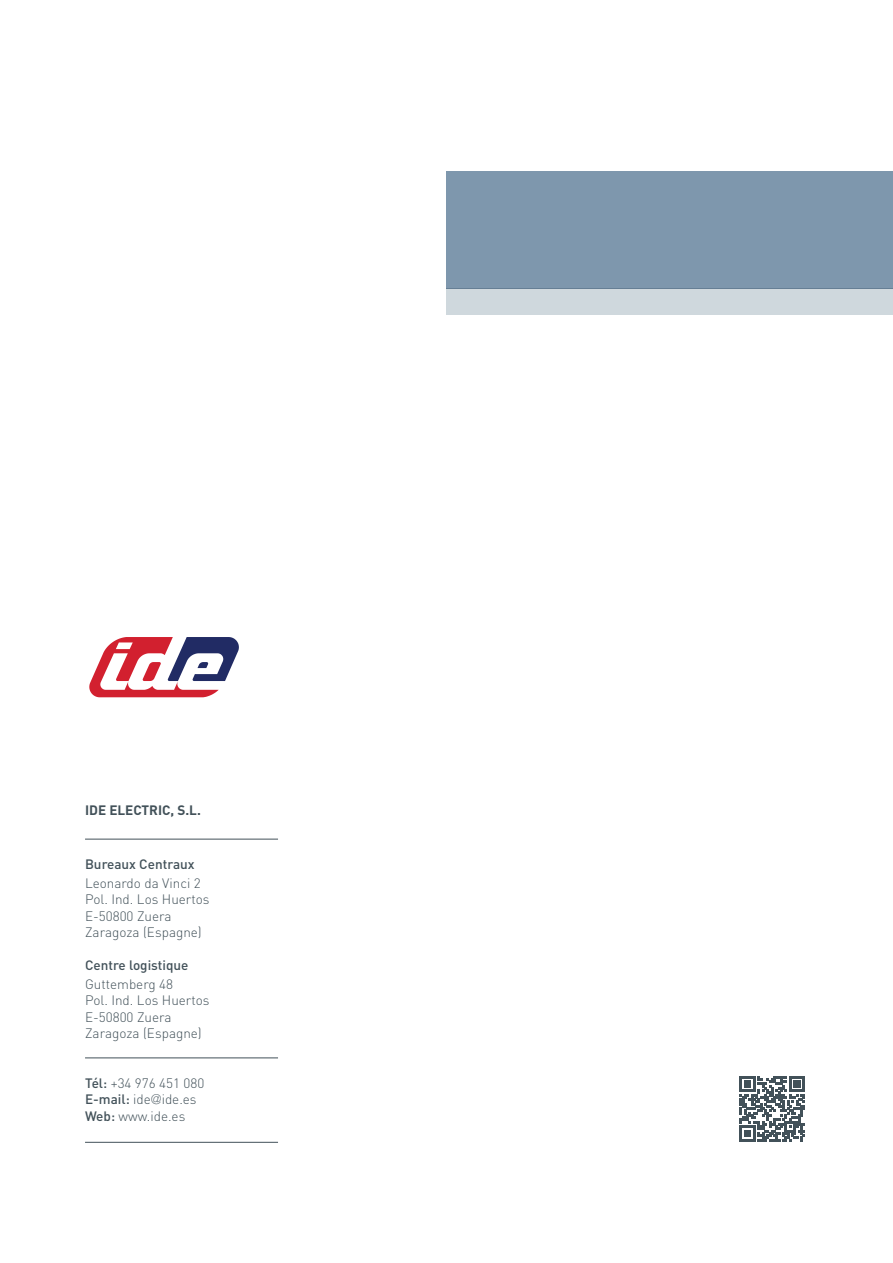
<style>
.page{position:relative;width:893px;height:1263px;background:#fff}
.page>*{position:absolute;margin:0;border:0;box-sizing:border-box;transform-origin:0 0}
.t1{font:300 13.5px/16.5px "DIN Pro";color:#425159}
.t2{font:500 13.5px "DIN Pro";color:#425159}
.t3{font:700 13.5px "DIN Pro";color:#425159}
.s1{font-weight:500}
.s2{font-family:"Helvetica Neue LT Pro";font-weight:100}
</style>
<div class="page">
<svg style="left:89px;top:637px;width:150px;height:60px"></svg>
<hr style="left:85px;top:839px;width:193px;height:1px;background:#425159">
<hr style="left:85px;top:1058px;width:193px;height:1px;background:#425159">
<hr style="left:85px;top:1142px;width:193px;height:1px;background:#425159">
<div style="left:446px;top:171px;width:447px;height:117px;background:#7e97ad"></div>
<div style="left:446px;top:288px;width:447px;height:27px;background:#cfd8dd"></div>
<svg style="left:740px;top:1076px;width:65px;height:65px"></svg>
<p class="t3" style="left:85px;top:801px;width:117px">IDE ELECTRIC, S.L.</p>
<p class="t2" style="left:85px;top:855px;width:111px">Bureaux Centraux</p>
<p class="t1" style="left:85px;top:874px;width:126px">Leonardo da Vinci 2<br>Pol. Ind. Los Huertos<br>E-50800 Zuera<br>Zaragoza (Espagne)</p>
<p class="t2" style="left:85px;top:956px;width:105px">Centre logistique</p>
<p class="t1" style="left:85px;top:975px;width:126px">Guttemberg 48<br>Pol. Ind. Los Huertos<br>E-50800 Zuera<br>Zaragoza (Espagne)</p>
<p class="t1" style="left:85px;top:1074px;width:121px"><span class="s1">Tél:</span> +34 976 451 080<br><span class="s1">E-mail:</span> ide<span class="s2">@</span>ide.es<br><span class="s1">Web:</span> www.ide.es</p>
</div>
